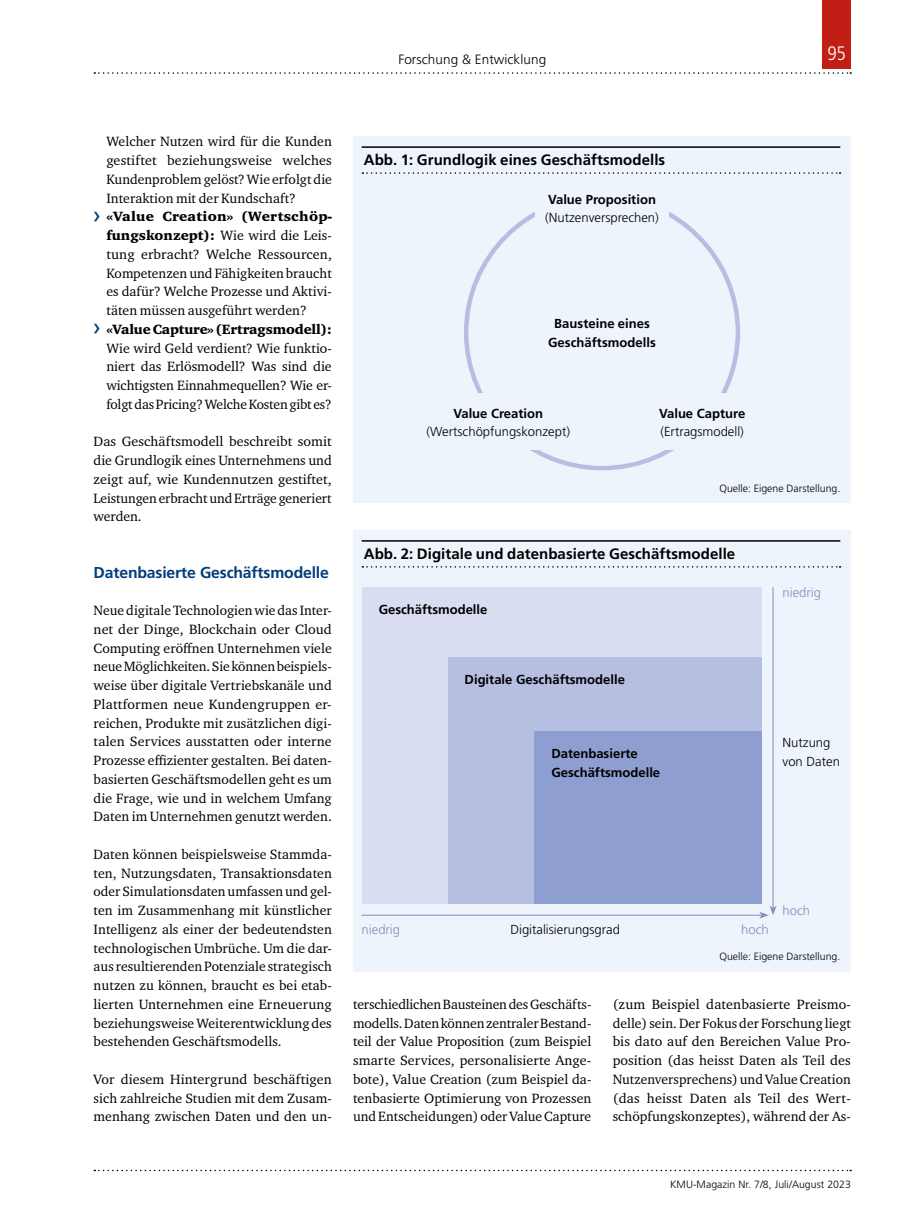
<style>
.page{position:relative;width:902px;height:1212px;background:#fff}
.page>*{position:absolute;margin:0;border:0;box-sizing:border-box;transform-origin:0 0}
.t1{font:300 condensed 19.5px "Frutiger LT Std";color:#fff}
.t2{font:700 15.75px "Frutiger LT Std";letter-spacing:-.01em;color:#003d7c}
.t3{font:700 15px "Frutiger LT Std";letter-spacing:.005em;color:#000}
.t4{font:13.8px/18.8px "Charter ITC Std";letter-spacing:.005em;color:#000;text-align:justify}
.t5{font:900 13.8px "Charter ITC Std";letter-spacing:-.01em;color:#000}
.t6{font:900 13.8px "Charter ITC Std";letter-spacing:.015em;color:#000}
.t7{font:300 13.5px "Frutiger LT Std";letter-spacing:.005em;color:#000}
.t8{font:700 13.05px/18.8px "Frutiger LT Std";color:#000;text-align:center}
.t9{font:300 13.05px/18.8px "Frutiger LT Std";color:#000}
.t10{font:300 13.05px "Frutiger LT Std";color:#808eba}
.t11{font:300 10.5px "Frutiger LT Std";color:#000}
.s1{font-family:"Frutiger LT Std";font-weight:400;font-size:24px;color:#003d7c}
.s2{font-weight:900}
</style>
<div class="page">
<svg style="left:94px;top:72px;width:757px;height:2px"></svg>
<div style="left:822px;top:0;width:28px;height:68px;background:#c11e15"></div>
<svg style="left:94px;top:1170px;width:757px;height:1px"></svg>
<div style="left:353px;top:136px;width:497px;height:367px;background:#eef4fb"></div>
<hr style="left:361px;top:146px;width:479px;height:2px;background:#000">
<svg style="left:362px;top:172px;width:478px;height:2px"></svg>
<div style="left:353px;top:530px;width:497px;height:441px;background:#eef4fb"></div>
<hr style="left:361px;top:540px;width:479px;height:2px;background:#000">
<svg style="left:362px;top:566px;width:478px;height:2px"></svg>
<hr style="left:772px;top:587px;width:1px;height:321px;background:#808eba">
<hr style="left:361px;top:915px;width:400px;height:1px;background:#808eba">
<svg style="left:759px;top:906px;width:17px;height:13px"></svg>
<div style="left:361px;top:587px;width:400px;height:317px;background:#d9ddf1"></div>
<div style="left:447px;top:657px;width:314px;height:247px;background:#b6bee2"></div>
<div style="left:534px;top:731px;width:227px;height:173px;background:#8e9ed1"></div>
<p class="t7" style="left:398px;top:51px;width:149px">Forschung &amp; Entwicklung</p>
<h1 class="t1" style="left:827px;top:42px;width:20px">95</h1>
<p class="t4" style="left:106px;top:132px;width:227px">Welcher Nutzen wird für die Kunden</p>
<p class="t4" style="left:106px;top:151px;width:227px">gestiftet beziehungsweise welches</p>
<p class="t4" style="left:106px;top:169px;width:227px">Kundenproblem gelöst? Wie erfolgt die</p>
<p class="t4" style="left:106px;top:188px;width:191px">Interaktion mit der Kundschaft?</p>
<p class="t6" style="left:94px;top:208px;width:240px"><span class="s1">›</span> «Value Creation» (Wertschöp-</p>
<p class="t4" style="left:106px;top:226px;width:227px"><span class="s2">fungskonzept):</span> Wie wird die Leis-</p>
<p class="t4" style="left:106px;top:244px;width:227px">tung erbracht? Welche Ressourcen,</p>
<p class="t4" style="left:106px;top:263px;width:227px">Kompetenzen und Fähigkeiten braucht</p>
<p class="t4" style="left:106px;top:282px;width:227px">es dafür? Welche Prozesse und Aktivi-</p>
<p class="t4" style="left:106px;top:301px;width:202px">täten müssen ausgeführt werden?</p>
<p class="t5" style="left:94px;top:321px;width:240px"><span class="s1">›</span> «Value Capture» (Ertragsmodell):</p>
<p class="t4" style="left:106px;top:338px;width:227px">Wie wird Geld verdient? Wie funktio-</p>
<p class="t4" style="left:106px;top:357px;width:227px">niert das Erlösmodell? Was sind die</p>
<p class="t4" style="left:106px;top:376px;width:227px">wichtigsten Einnahmequellen? Wie er-</p>
<p class="t4" style="left:106px;top:394px;width:227px">folgt das Pricing? Welche Kosten gibt es?</p>
<p class="t4" style="left:94px;top:432px;width:240px">Das Geschäftsmodell beschreibt somit die Grundlogik eines Unternehmens und zeigt auf, wie Kundennutzen gestiftet, Leistungen erbracht und Erträge generiert werden.</p>
<p class="t2" style="left:94px;top:563px;width:237px">Datenbasierte Geschäftsmodelle</p>
<p class="t4" style="left:94px;top:601px;width:240px">Neue digitale Technologien wie das Inter&shy;net der Dinge, Blockchain oder Cloud Computing eröffnen Unternehmen viele neue Möglichkeiten. Sie können beispiels&shy;weise über digitale Vertriebskanäle und Plattformen neue Kundengruppen er&shy;reichen, Produkte mit zusätzlichen digi&shy;talen Services ausstatten oder interne Prozesse effizienter gestalten. Bei daten&shy;basierten Geschäftsmodellen geht es um die Frage, wie und in welchem Umfang Daten im Unternehmen genutzt werden.</p>
<p class="t4" style="left:94px;top:844px;width:240px">Daten können beispielsweise Stammda&shy;ten, Nutzungsdaten, Transaktionsdaten oder Simulationsdaten umfassen und gel&shy;ten im Zusammenhang mit künstlicher Intelligenz als einer der bedeutendsten technologischen Umbrüche. Um die dar&shy;aus resultierenden Potenziale strategisch nutzen zu können, braucht es bei etab&shy;lierten Unternehmen eine Erneuerung beziehungsweise Weiterentwicklung des bestehenden Geschäftsmodells.</p>
<p class="t4" style="left:94px;top:1069px;width:240px">Vor diesem Hintergrund beschäftigen sich zahlreiche Studien mit dem Zusam&shy;menhang zwischen Daten und den un-</p>
<p class="t3" style="left:364px;top:151px;width:303px">Abb. 1: Grundlogik eines Geschäftsmodells</p>
<p class="t8" style="left:548px;top:190px;width:109px">Value Proposition</p>
<p class="t9" style="left:545px;top:209px;width:115px">(Nutzenversprechen)</p>
<p class="t8" style="left:548px;top:314px;width:109px">Bausteine eines<br>Geschäftsmodells</p>
<p class="t8" style="left:453px;top:404px;width:91px">Value Creation</p>
<p class="t9" style="left:426px;top:423px;width:145px">(Wertschöpfungskonzept)</p>
<p class="t8" style="left:659px;top:404px;width:88px">Value Capture</p>
<p class="t9" style="left:660px;top:423px;width:85px">(Ertragsmodell)</p>
<p class="t11" style="left:719px;top:482px;width:122px">Quelle: Eigene Darstellung.</p>
<p class="t3" style="left:364px;top:545px;width:373px">Abb. 2: Digitale und datenbasierte Geschäftsmodelle</p>
<p class="t8" style="left:378px;top:600px;width:110px">Geschäftsmodelle</p>
<p class="t8" style="left:464px;top:670px;width:162px">Digitale Geschäftsmodelle</p>
<p class="t8" style="left:551px;top:744px;width:110px;text-align:left">Datenbasierte<br>Geschäftsmodelle</p>
<p class="t10" style="left:782px;top:585px;width:40px">niedrig</p>
<p class="t9" style="left:782px;top:733px;width:59px">Nutzung von Daten</p>
<p class="t10" style="left:361px;top:922px;width:40px">niedrig</p>
<p class="t9" style="left:510px;top:920px;width:111px">Digitalisierungsgrad</p>
<p class="t10" style="left:741px;top:922px;width:29px">hoch</p>
<p class="t10" style="left:782px;top:903px;width:29px">hoch</p>
<p class="t11" style="left:719px;top:950px;width:122px">Quelle: Eigene Darstellung.</p>
<p class="t4" style="left:353px;top:994px;width:240px">terschiedlichen Bausteinen des Geschäfts&shy;modells. Daten können zentraler Bestand&shy;teil der Value Proposition (zum Beispiel smarte Services, personalisierte Ange&shy;bote), Value Creation (zum Beispiel da&shy;tenbasierte Optimierung von Prozessen und Entscheidungen) oder Value Capture</p>
<p class="t4" style="left:612px;top:994px;width:240px">(zum Beispiel datenbasierte Preismo&shy;delle) sein. Der Fokus der Forschung liegt bis dato auf den Bereichen Value Pro&shy;position (das heisst Daten als Teil des Nutzenversprechens) und Value Creation (das heisst Daten als Teil des Wert&shy;schöpfungskonzeptes), während der As-</p>
<p class="t11" style="left:670px;top:1178px;width:182px">KMU-Magazin Nr. 7/8, Juli/August 2023</p>
</div>
